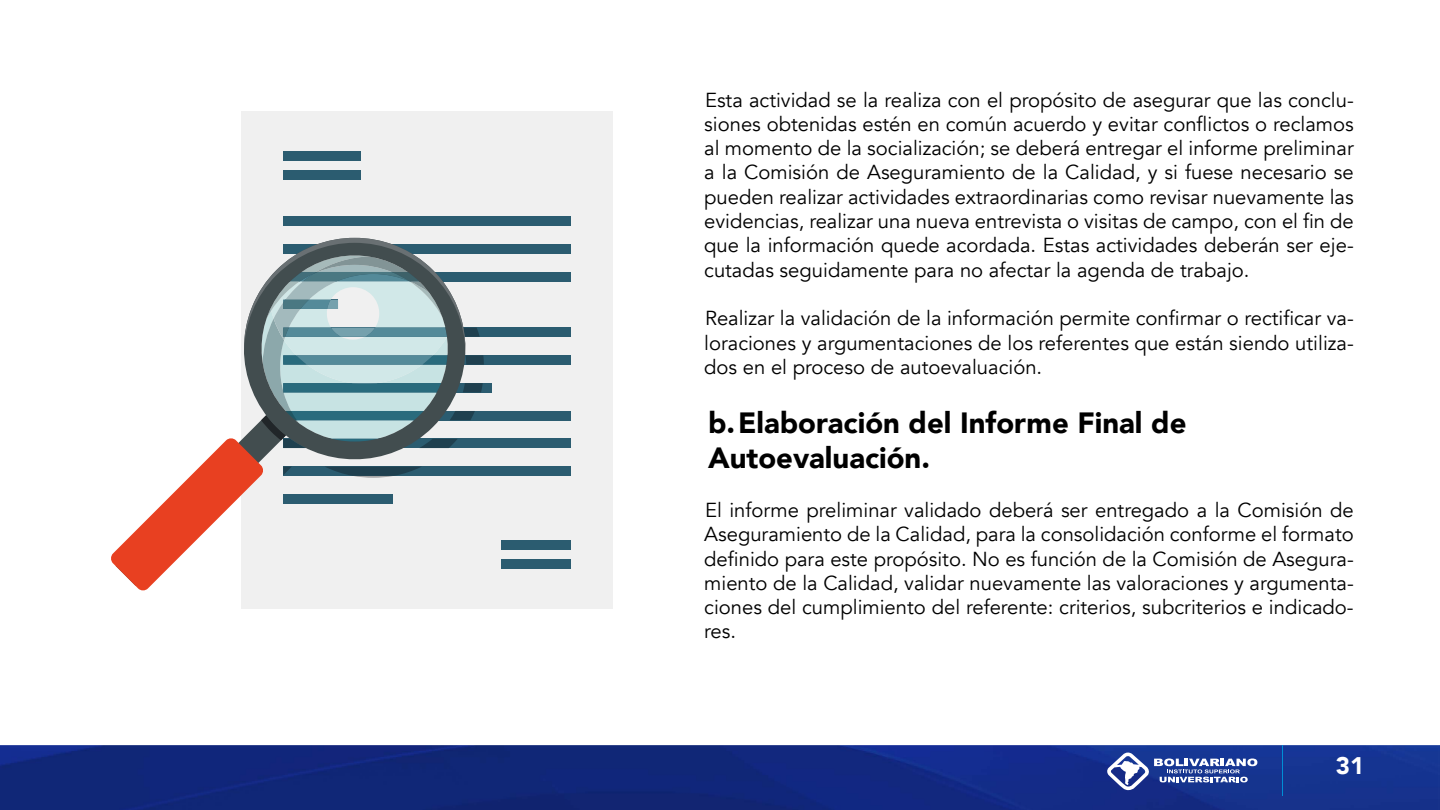
<style>
.page{position:relative;width:1440px;height:810px;background:#fff}
.page>*{position:absolute;margin:0;border:0;box-sizing:border-box;transform-origin:0 0}
.t1{font:900 29.25px/35.1px "Avenir";color:#000}
.t2{font:900 24px "Avenir";color:#fff}
.t3{font:20.25px/24.3px "Avenir";color:#000;text-align:justify}
</style>
<div class="page">
<img style="left:0;top:745px;width:1440px;height:65px">
<svg style="left:1106px;top:753px;width:151px;height:37px"></svg>
<hr style="left:1282px;top:745px;width:1px;height:51px;background:#008ed5">
<div style="left:241px;top:111px;width:372px;height:498px;background:#f0f0f0"></div>
<div style="left:283px;top:151px;width:78px;height:10px;background:#2b5c70"></div>
<div style="left:283px;top:170px;width:78px;height:9px;background:#2b5c70"></div>
<div style="left:283px;top:244px;width:288px;height:9px;background:#2b5c70"></div>
<div style="left:283px;top:272px;width:288px;height:9px;background:#2b5c70"></div>
<div style="left:283px;top:328px;width:288px;height:9px;background:#2b5c70"></div>
<div style="left:283px;top:355px;width:288px;height:10px;background:#2b5c70"></div>
<div style="left:283px;top:383px;width:209px;height:9px;background:#2b5c70"></div>
<div style="left:283px;top:411px;width:288px;height:9px;background:#2b5c70"></div>
<div style="left:283px;top:439px;width:288px;height:9px;background:#2b5c70"></div>
<div style="left:283px;top:467px;width:288px;height:9px;background:#2b5c70"></div>
<div style="left:283px;top:216px;width:288px;height:10px;background:#2b5c70"></div>
<div style="left:501px;top:541px;width:70px;height:9px;background:#2b5c70"></div>
<div style="left:501px;top:559px;width:70px;height:10px;background:#2b5c70"></div>
<svg style="left:111px;top:238px;width:373px;height:353px"></svg>
<p class="t3" style="left:704px;top:88px;width:651px">Esta actividad se la realiza con el propósito de asegurar que las conclu&shy;siones obtenidas estén en común acuerdo y evitar conflictos o reclamos al momento de la socialización; se deberá entregar el informe preliminar a la Comisión de Aseguramiento de la Calidad, y si fuese necesario se pueden realizar actividades extraordinarias como revisar nuevamente las evidencias, realizar una nueva entrevista o visitas de campo, con el fin de que la información quede acordada. Estas actividades deberán ser eje&shy;cutadas seguidamente para no afectar la agenda de trabajo.</p>
<p class="t3" style="left:704px;top:306px;width:651px">Realizar la validación de la información permite confirmar o rectificar va&shy;loraciones y argumentaciones de los referentes que están siendo utiliza&shy;dos en el proceso de autoevaluación.</p>
<h1 class="t1" style="left:708px;top:405px;width:480px">b.Elaboración del Informe Final de<br>Autoevaluación.</h1>
<p class="t3" style="left:704px;top:498px;width:651px">El informe preliminar validado deberá ser entregado a la Comisión de Aseguramiento de la Calidad, para la consolidación conforme el formato definido para este propósito. No es función de la Comisión de Asegura&shy;miento de la Calidad, validar nuevamente las valoraciones y argumenta&shy;ciones del cumplimiento del referente: criterios, subcriterios e indicado&shy;res.</p>
<p class="t2" style="left:1336px;top:745px;width:30px">31</p>
</div>
